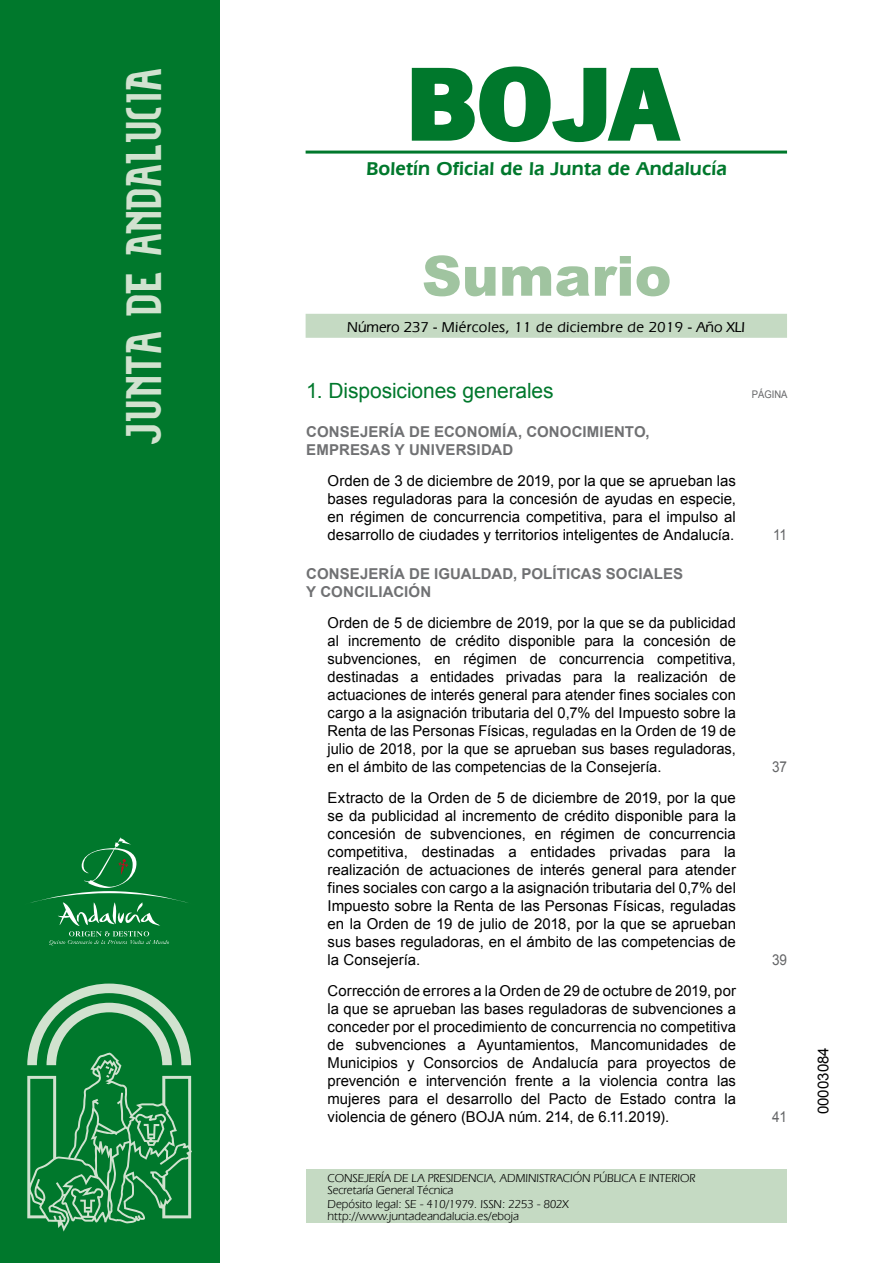
<style>
.page{position:relative;width:893px;height:1263px;background:#fff}
.page>*{position:absolute;margin:0;border:0;box-sizing:border-box;transform-origin:0 0}
.t1{font:700 105px "News Got T";color:#00782c;scale:1.14 1}
.t2{font:900 55.5px "Arial";color:#a0c4a0}
.t3{font:27px "Alfabeto Andaluz Nuevo";color:#d1e2cf}
.t4{font:21px "Arial";letter-spacing:-.005em;color:#00782c}
.t5{font:600 19.5px "Eras IT Cby BT";letter-spacing:.01em;color:#00782c}
.t6{font:15px/18px "Arial";color:#000;text-align:justify}
.t7{font:700 15px/18px "Arial";letter-spacing:.01em;color:#707173}
.t8{font:500 15px "Eras IT Cby BT";letter-spacing:.025em;color:#000}
.t9{font:15px "Arial";color:#646567;scale:.9 1}
.t10{font:12px/12px "Eras IT Cby BT";letter-spacing:-.01em;color:#000}
.t11{font:10.5px "Arial";color:#646567;scale:.9 1}
</style>
<div class="page">
<hr style="left:305px;top:151px;width:482px;height:3px;background:#00782c">
<div style="left:305px;top:314px;width:482px;height:24px;background:#c5dac3"></div>
<div style="left:0;top:0;width:219px;height:1263px;background:#00782c"></div>
<svg style="left:27px;top:984px;width:165px;height:248px"></svg>
<svg style="left:411px;top:66px;width:270px;height:77px"></svg>
<div style="left:306px;top:1169px;width:481px;height:54px;background:#c5dac3"></div>
<svg style="left:30px;top:837px;width:158px;height:108px"></svg>
<h3 class="t3" style="left:136px;top:446px;width:379px;rotate:-90deg">JUNTA DE ANDALUCIA</h3>
<h1 class="t1" style="left:405px;top:42px;width:240px">BOJA</h1>
<h3 class="t5" style="left:366px;top:157px;width:362px">Boletín Oficial de la Junta de Andalucía</h3>
<h2 class="t2" style="left:422px;top:236px;width:251px">Sumario</h2>
<p class="t8" style="left:347px;top:317px;width:399px">Número 237 - Miércoles, 11 de diciembre de 2019 - Año XLI</p>
<h3 class="t4" style="left:306px;top:377px;width:249px">1. Disposiciones generales</h3>
<p class="t11" style="left:751px;top:388px;width:41px">PÁGINA</p>
<p class="t7" style="left:306px;top:424px;width:345px">CONSEJERÍA DE ECONOMÍA, CONOCIMIENTO,<br>EMPRESAS Y UNIVERSIDAD</p>
<p class="t6" style="left:327px;top:472px;width:410px">Orden de 3 de diciembre de 2019, por la que se aprueban las bases reguladoras para la concesión de ayudas en especie, en régimen de concurrencia competitiva, para el impulso al desarrollo de ciudades y territorios inteligentes de Andalucía.</p>
<p class="t9" style="left:773px;top:525px;width:17px">11</p>
<p class="t7" style="left:306px;top:566px;width:378px">CONSEJERÍA DE IGUALDAD, POLÍTICAS SOCIALES<br>Y CONCILIACIÓN</p>
<p class="t6" style="left:327px;top:614px;width:410px">Orden de 5 de diciembre de 2019, por la que se da publicidad al incremento de crédito disponible para la concesión de subvenciones, en régimen de concurrencia competitiva, destinadas a entidades privadas para la realización de actuaciones de interés general para atender fines sociales con cargo a la asignación tributaria del 0,7% del Impuesto sobre la Renta de las Personas Físicas, reguladas en la Orden de 19 de julio de 2018, por la que se aprueban sus bases reguladoras, en el ámbito de las competencias de la Consejería.</p>
<p class="t6" style="left:327px;top:789px;width:410px">Extracto de la Orden de 5 de diciembre de 2019, por la que se da publicidad al incremento de crédito disponible para la concesión de subvenciones, en régimen de concurrencia competitiva, destinadas a entidades privadas para la realización de actuaciones de interés general para atender fines sociales con cargo a la asignación tributaria del 0,7% del Impuesto sobre la Renta de las Personas Físicas, reguladas en la Orden de 19 de julio de 2018, por la que se aprueban sus bases reguladoras, en el ámbito de las competencias de la Consejería.</p>
<p class="t6" style="left:327px;top:982px;width:410px">Corrección de errores a la Orden de 29 de octubre de 2019, por la que se aprueban las bases reguladoras de subvenciones a conceder por el procedimiento de concurrencia no competitiva de subvenciones a Ayuntamientos, Mancomunidades de Municipios y Consorcios de Andalucía para proyectos de prevención e intervención frente a la violencia contra las mujeres para el desarrollo del Pacto de Estado contra la violencia de género (BOJA núm. 214, de 6.11.2019).</p>
<p class="t10" style="left:327px;top:1171px;width:369px">CONSEJERÍA DE LA PRESIDENCIA, ADMINISTRACIÓN PÚBLICA E INTERIOR<br>Secretaría General Técnica</p>
<p class="t10" style="left:327px;top:1198px;width:243px">Depósito legal: SE - 410/1979. ISSN: 2253 - 802X http://www.juntadeandalucia.es/eboja</p>
<p class="t9" style="left:772px;top:757px;width:18px">37</p>
<p class="t9" style="left:772px;top:950px;width:18px">39</p>
<p class="t9" style="left:772px;top:1107px;width:18px">41</p>
<p class="t6" style="left:814px;top:1114px;width:68px;rotate:-90deg">00003084</p>
</div>
